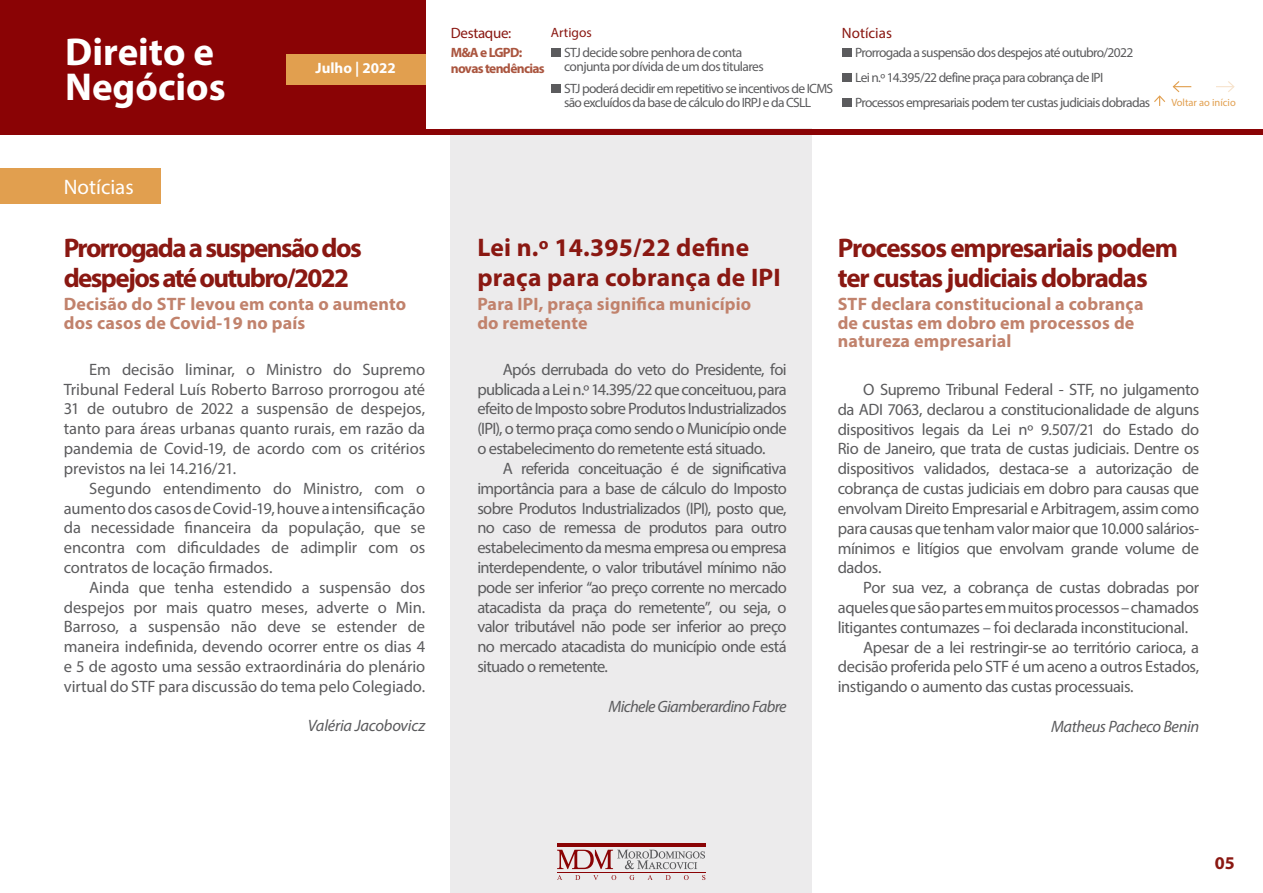
<style>
.page{position:relative;width:1263px;height:893px;background:#fff}
.page>*{position:absolute;margin:0;border:0;box-sizing:border-box;transform-origin:0 0}
.t1{font:700 39px/34.8px "Myriad Pro";color:#fff}
.t2{font:700 27px/29.4px "Myriad Pro";letter-spacing:-.05em;color:#8a1812}
.t3{font:700 25.5px/29.4px "Myriad Pro";letter-spacing:.01em;color:#8a1812}
.t4{font:21px "Myriad Pro";color:#fff}
.t5{font:700 18px/18.6px "Myriad Pro";letter-spacing:.01em;color:#c1826c}
.t6{font:700 18px "Myriad Pro";color:#8a1812}
.t7{font:16.5px/19.8px "Myriad Pro";letter-spacing:-.025em;color:#5b5b5d;text-align:justify}
.t8{font:italic 16.5px "Myriad Pro";letter-spacing:-.03em;color:#5b5b5d}
.t9{font:15px "Myriad Pro";letter-spacing:-.01em;color:#8a1812}
.t10{font:700 15px "Myriad Pro";color:#fff}
.t11{font:13.5px/14.2px "Myriad Pro";letter-spacing:-.05em;color:#5b5b5d}
.t12{font:700 13.5px "Myriad Pro";letter-spacing:-.05em;color:#aa553f}
.t13{font:13.5px "Myriad Pro";color:#8a1812}
.t14{font:10.5px "Myriad Pro";color:#e19f4f}
</style>
<div class="page">
<div style="left:451px;top:129px;width:361px;height:764px;background:#ecebec"></div>
<svg style="left:557px;top:850px;width:148px;height:19px"></svg>
<svg style="left:557px;top:875px;width:148px;height:5px"></svg>
<hr style="left:557px;top:844px;width:148px;height:3px;background:#8a0305">
<hr style="left:557px;top:872px;width:148px;height:1px;background:#8a0305">
<div style="left:0;top:168px;width:160px;height:35px;background:#e19f4f"></div>
<svg style="left:1216px;top:81px;width:19px;height:11px"></svg>
<svg style="left:1172px;top:81px;width:19px;height:12px"></svg>
<svg style="left:1154px;top:95px;width:12px;height:11px"></svg>
<div style="left:0;top:0;width:425px;height:134px;background:#8a0305"></div>
<div style="left:0;top:129px;width:1263px;height:6px;background:#8a0305"></div>
<div style="left:286px;top:54px;width:139px;height:31px;background:#e19f4f"></div>
<div style="left:551px;top:48px;width:9px;height:9px;background:#5b5b5d"></div>
<div style="left:842px;top:48px;width:9px;height:9px;background:#5b5b5d"></div>
<div style="left:842px;top:73px;width:9px;height:9px;background:#5b5b5d"></div>
<div style="left:842px;top:98px;width:9px;height:9px;background:#5b5b5d"></div>
<div style="left:551px;top:84px;width:9px;height:9px;background:#5b5b5d"></div>
<h1 class="t1" style="left:65px;top:33px;width:162px">Direito e<br>Negócios</h1>
<p class="t4" style="left:64px;top:174px;width:71px">Notícias</p>
<p class="t10" style="left:316px;top:58px;width:82px">Julho | 2022</p>
<p class="t13" style="left:551px;top:24px;width:42px">Artigos</p>
<p class="t9" style="left:842px;top:23px;width:51px">Notícias</p>
<p class="t11" style="left:564px;top:45px;width:201px">STJ decide sobre penhora de conta conjunta por dívida de um dos titulares</p>
<p class="t11" style="left:855px;top:96px;width:296px">Processos empresariais podem ter custas judiciais dobradas</p>
<p class="t9" style="left:451px;top:23px;width:62px">Destaque:</p>
<p class="t12" style="left:451px;top:44px;width:73px">M&amp;A e LGPD:</p>
<p class="t11" style="left:855px;top:45px;width:280px">Prorrogada a suspensão dos despejos até outubro/2022</p>
<p class="t12" style="left:451px;top:60px;width:96px">novas tendências</p>
<p class="t11" style="left:855px;top:70px;width:250px">Lei n.º 14.395/22 define praça para cobrança de IPI</p>
<p class="t11" style="left:564px;top:81px;width:271px">STJ poderá decidir em repetitivo se incentivos de ICMS são excluídos da base de cálculo do IRPJ e da CSLL</p>
<p class="t14" style="left:1171px;top:96px;width:66px">Voltar ao início</p>
<h2 class="t2" style="left:64px;top:233px;width:299px">Prorrogada a suspensão dos despejos até outubro/2022</h2>
<h3 class="t3" style="left:477px;top:232px;width:305px">Lei n.º 14.395/22 define praça para cobrança de IPI</h3>
<p class="t5" style="left:64px;top:294px;width:344px">Decisão do STF levou em conta o aumento dos casos de Covid-19 no país</p>
<p class="t5" style="left:477px;top:294px;width:275px">Para IPI, praça significa município do remetente</p>
<p class="t7" style="left:64px;top:359px;width:363px;text-indent:26px">Em decisão liminar, o Ministro do Supremo Tribunal Federal Luís Roberto Barroso prorrogou até 31 de outubro de 2022 a suspensão de despejos, tanto para áreas urbanas quanto rurais, em razão da pandemia de Covid-19, de acordo com os critérios previstos na lei 14.216/21.</p>
<p class="t7" style="left:64px;top:478px;width:363px;text-indent:26px">Segundo entendimento do Ministro, com o aumento dos casos de Covid-19, houve a intensificação da necessidade financeira da população, que se encontra com dificuldades de adimplir com os contratos de locação firmados.</p>
<p class="t7" style="left:64px;top:577px;width:363px;text-indent:26px">Ainda que tenha estendido a suspensão dos despejos por mais quatro meses, adverte o Min.<br>Barroso, a suspensão não deve se estender de maneira indefinida, devendo ocorrer entre os dias 4 e 5 de agosto uma sessão extraordinária do plenário virtual do STF para discussão do tema pelo Colegiado.</p>
<p class="t8" style="left:308px;top:716px;width:119px">Valéria Jacobovicz</p>
<p class="t7" style="left:477px;top:359px;width:311px;text-indent:26px">Após derrubada do veto do Presidente, foi publicada a Lei n.º 14.395/22 que conceituou, para efeito de Imposto sobre Produtos Industrializados (IPI), o termo praça como sendo o Município onde o estabelecimento do remetente está situado.</p>
<p class="t7" style="left:477px;top:458px;width:311px;text-indent:26px">A referida conceituação é de significativa importância para a base de cálculo do Imposto sobre Produtos Industrializados (IPI), posto que, no caso de remessa de produtos para outro estabelecimento da mesma empresa ou empresa interdependente, o valor tributável mínimo não pode ser inferior “ao preço corrente no mercado atacadista da praça do remetente”, ou seja, o valor tributável não pode ser inferior ao preço no mercado atacadista do município onde está situado o remetente.</p>
<p class="t8" style="left:608px;top:696px;width:180px">Michele Giamberardino Fabre</p>
<h2 class="t2" style="left:838px;top:233px;width:342px">Processos empresariais podem ter custas judiciais dobradas</h2>
<p class="t5" style="left:838px;top:294px;width:307px">STF declara constitucional a cobrança de custas em dobro em processos de natureza empresarial</p>
<p class="t7" style="left:838px;top:379px;width:363px;text-indent:26px">O Supremo Tribunal Federal - STF, no julgamento da ADI 7063, declarou a constitucionalidade de alguns dispositivos legais da Lei nº 9.507/21 do Estado do Rio de Janeiro, que trata de custas judiciais. Dentre os dispositivos validados, destaca-se a autorização de cobrança de custas judiciais em dobro para causas que envolvam Direito Empresarial e Arbitragem, assim como para causas que tenham valor maior que 10.000 salários&shy;mínimos e litígios que envolvam grande volume de dados.</p>
<p class="t7" style="left:863px;top:577px;width:337px">Por sua vez, a cobrança de custas dobradas por</p>
<p class="t7" style="left:838px;top:597px;width:363px">aqueles que são partes em muitos processos – chamados</p>
<p class="t7" style="left:838px;top:617px;width:352px">litigantes contumazes – foi declarada inconstitucional.</p>
<p class="t7" style="left:863px;top:637px;width:337px">Apesar de a lei restringir-se ao território carioca, a</p>
<p class="t7" style="left:838px;top:657px;width:363px">decisão proferida pelo STF é um aceno a outros Estados,</p>
<p class="t7" style="left:838px;top:676px;width:297px">instigando o aumento das custas processuais.</p>
<p class="t8" style="left:1051px;top:716px;width:150px">Matheus Pacheco Benin</p>
<p class="t6" style="left:1215px;top:851px;width:21px">05</p>
</div>
